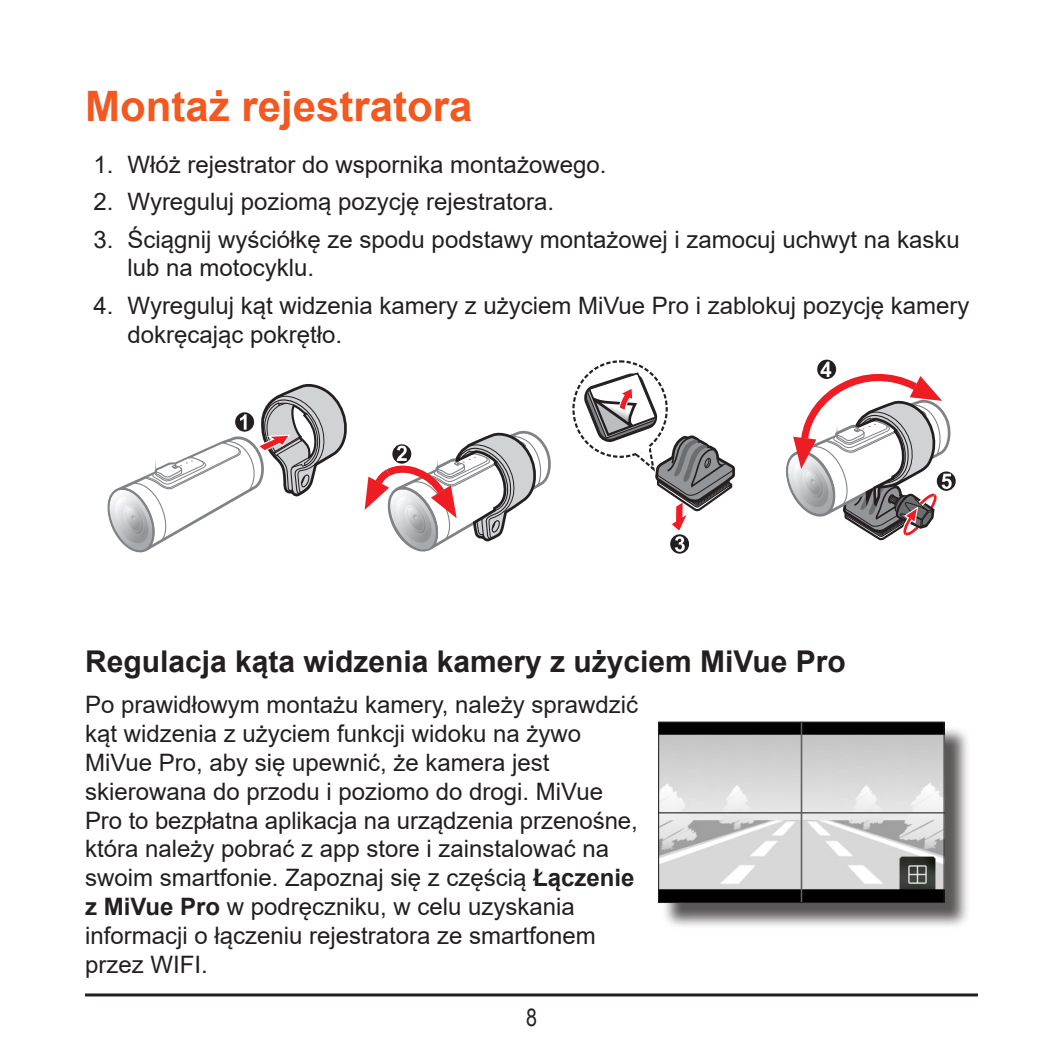
<style>
.page{position:relative;width:1063px;height:1063px;background:#fff}
.page>*{position:absolute;margin:0;border:0;box-sizing:border-box;transform-origin:0 0}
.t1{font:700 42px "Arial";color:#f15921}
.t2{font:700 30px "Arial";color:#231f20}
.t3{font:24px/28.8px "Arial";color:#231f20}
.t4{font:24px "Arial Narrow";color:#231f20}
.s1{font-weight:700}
</style>
<div class="page">
<hr style="left:85px;top:993px;width:893px;height:3px;background:#231f20">
<svg style="left:107px;top:383px;width:240px;height:170px"></svg>
<svg style="left:670px;top:534px;width:19px;height:20px"></svg>
<svg style="left:581px;top:371px;width:154px;height:181px"></svg>
<svg style="left:365px;top:430px;width:186px;height:122px"></svg>
<svg style="left:786px;top:360px;width:170px;height:181px"></svg>
<div style="left:662px;top:725px;width:309px;height:205px;background:#231f20;opacity:.75"></div>
<img style="left:660px;top:724px;width:283px;height:177px">
<div style="left:658px;top:722px;width:287px;height:181px;border:1px solid #231f20"></div>
<h1 class="t1" style="left:85px;top:77px;width:389px">Montaż rejestratora</h1>
<p class="t3" style="left:94px;top:150px;width:514px">1. Włóż rejestrator do wspornika montażowego.</p>
<p class="t3" style="left:94px;top:187px;width:462px">2. Wyreguluj poziomą pozycję rejestratora.</p>
<p class="t3" style="left:128px;top:225px;width:834px;text-indent:-34px">3. Ściągnij wyściółkę ze spodu podstawy montażowej i zamocuj uchwyt na kasku lub na motocyklu.</p>
<p class="t3" style="left:128px;top:291px;width:843px;text-indent:-34px">4. Wyreguluj kąt widzenia kamery z użyciem MiVue Pro i zablokuj pozycję kamery dokręcając pokrętło.</p>
<p class="t2" style="left:85px;top:641px;width:762px">Regulacja kąta widzenia kamery z użyciem MiVue Pro</p>
<p class="t3" style="left:85px;top:690px;width:554px">Po prawidłowym montażu kamery, należy sprawdzić kąt widzenia z użyciem funkcji widoku na żywo MiVue Pro, aby się upewnić, że kamera jest skierowana do przodu i poziomo do drogi. MiVue Pro to bezpłatna aplikacja na urządzenia przenośne, która należy pobrać z app store i zainstalować na swoim smartfonie. Zapoznaj się z częścią <span class="s1">Łączenie z MiVue Pro</span> w podręczniku, w celu uzyskania informacji o łączeniu rejestratora ze smartfonem przez WIFI.</p>
<p class="t4" style="left:526px;top:1000px;width:12px">8</p>
</div>
